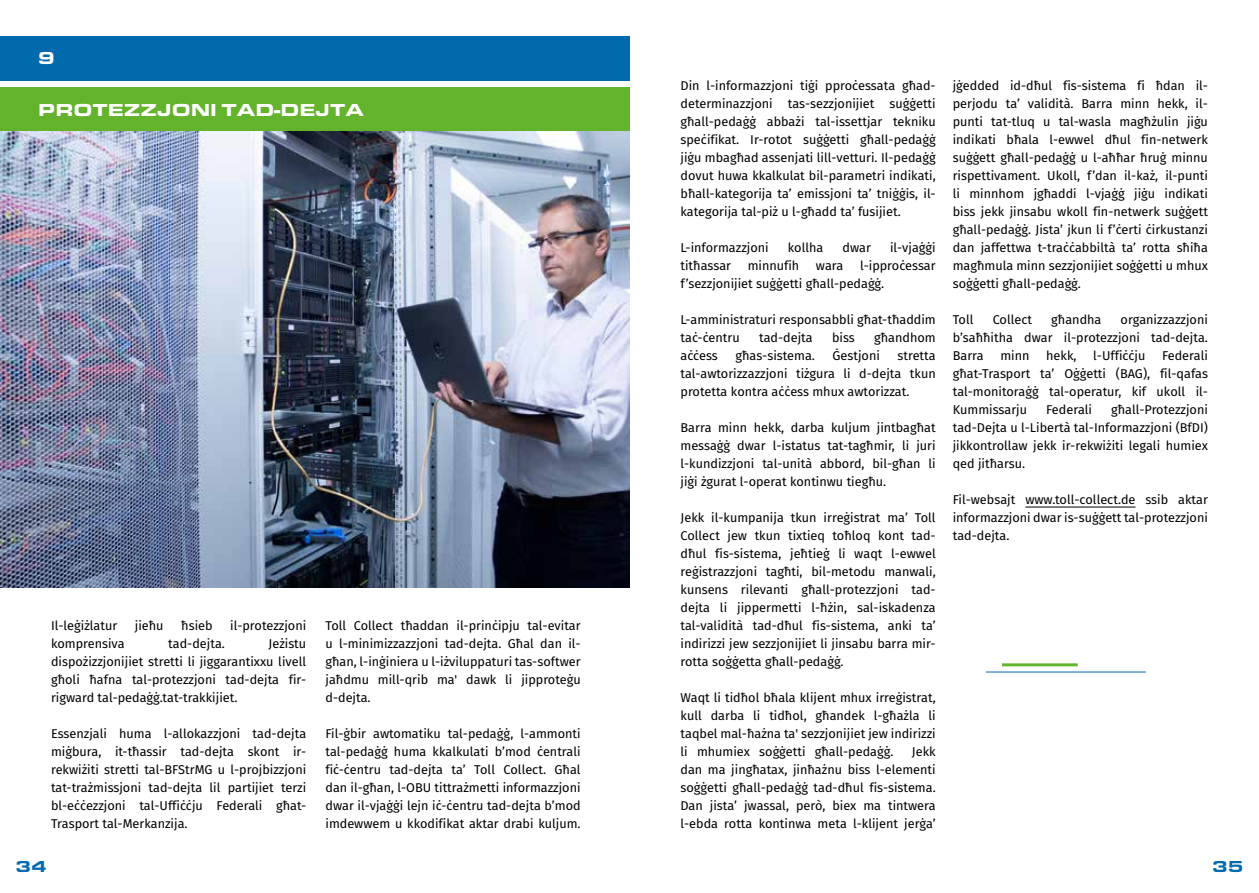
<style>
.page{position:relative;width:1259px;height:893px;background:#fff}
.page>*{position:absolute;margin:0;border:0;box-sizing:border-box;transform-origin:0 0}
.t1{font:900 18px "Eurostile OT Ext";color:#fff}
.t2{font:900 16.5px "Eurostile OT Ext";color:#006aac}
.t3{font:12.75px/18px "Fira Sans";color:#000;text-align:justify}
</style>
<div class="page">
<div style="left:0;top:36px;width:629px;height:45px;background:#006aac"></div>
<div style="left:0;top:87px;width:629px;height:45px;background:#64b32c"></div>
<hr style="left:1025px;top:507px;width:110px;height:1px;background:#000">
<img style="left:0;top:132px;width:629px;height:455px">
<hr style="left:986px;top:672px;width:160px;height:1px;background:#006aac">
<hr style="left:1002px;top:663px;width:75px;height:3px;background:#64b32c">
<h1 class="t1" style="left:38px;top:48px;width:19px">9</h1>
<h1 class="t1" style="left:38px;top:99px;width:327px">PROTEZZJONI TAD-DEJTA</h1>
<p class="t3" style="left:51px;top:616px;width:68px">Il-leġiżlatur</p>
<p class="t3" style="left:135px;top:616px;width:30px">jieħu</p>
<p class="t3" style="left:181px;top:616px;width:33px">ħsieb</p>
<p class="t3" style="left:230px;top:616px;width:78px">il-protezzjoni</p>
<p class="t3" style="left:51px;top:634px;width:75px">komprensiva</p>
<p class="t3" style="left:168px;top:634px;width:58px">tad-dejta.</p>
<p class="t3" style="left:51px;top:634px;width:257px;text-indent:217px">Jeżistu dispożizzjonijiet stretti li jiggarantixxu livell għoli ħafna tal-protezzjoni tad-dejta fir&shy;rigward tal-pedaġġ.tat-trakkijiet.</p>
<p class="t3" style="left:51px;top:724px;width:257px">Essenzjali huma l-allokazzjoni tad-dejta miġbura, it-tħassir tad-dejta skont ir&shy;rekwiżiti stretti tal-BFStrMG u l-projbizzjoni tat-trażmissjoni tad-dejta lil partijiet terzi bl-eċċezzjoni tal-Uffiċċju Federali għat-Trasport tal-Merkanzija.</p>
<p class="t3" style="left:325px;top:616px;width:257px">Toll Collect tħaddan il-prinċipju tal-evitar u l-minimizzazzjoni tad-dejta. Għal dan il&shy;għan, l-inġiniera u l-iżviluppaturi tas-softwer jaħdmu mill-qrib ma' dawk li jipproteġu d-dejta.</p>
<p class="t3" style="left:325px;top:724px;width:257px">Fil-ġbir awtomatiku tal-pedaġġ, l-ammonti tal-pedaġġ huma kkalkulati b’mod ċentrali fiċ-ċentru tad-dejta ta’ Toll Collect. Għal dan il-għan, l-OBU tittrażmetti informazzjoni dwar il-vjaġġi lejn iċ-ċentru tad-dejta b’mod imdewwem u kkodifikat aktar drabi kuljum.</p>
<p class="t3" style="left:680px;top:76px;width:257px">Din l-informazzjoni tiġi pproċessata għad&shy;determinazzjoni tas-sezzjonijiet suġġetti għall-pedaġġ abbażi tal-issettjar tekniku speċifikat. Ir-rotot suġġetti għall-pedaġġ jiġu mbagħad assenjati lill-vetturi. Il-pedaġġ dovut huwa kkalkulat bil-parametri indikati, bħall-kategorija ta’ emissjoni ta’ tniġġis, il&shy;kategorija tal-piż u l-għadd ta’ fusijiet.</p>
<p class="t3" style="left:680px;top:238px;width:90px">L-informazzjoni</p>
<p class="t3" style="left:788px;top:238px;width:37px">kollha</p>
<p class="t3" style="left:842px;top:238px;width:30px">dwar</p>
<p class="t3" style="left:890px;top:238px;width:47px">il-vjaġġi</p>
<p class="t3" style="left:680px;top:256px;width:52px">titħassar</p>
<p class="t3" style="left:747px;top:256px;width:53px">minnufih</p>
<p class="t3" style="left:816px;top:256px;width:29px">wara</p>
<p class="t3" style="left:680px;top:256px;width:257px;text-indent:179px">l-ipproċessar f’sezzjonijiet suġġetti għall-pedaġġ.</p>
<p class="t3" style="left:680px;top:310px;width:257px">L-amministraturi responsabbli għat-tħaddim taċ-ċentru</p>
<p class="t3" style="left:759px;top:328px;width:55px">tad-dejta</p>
<p class="t3" style="left:832px;top:328px;width:24px">biss</p>
<p class="t3" style="left:874px;top:328px;width:63px">għandhom</p>
<p class="t3" style="left:680px;top:346px;width:39px">aċċess</p>
<p class="t3" style="left:735px;top:346px;width:81px">għas-sistema.</p>
<p class="t3" style="left:832px;top:346px;width:49px">Ġestjoni</p>
<p class="t3" style="left:680px;top:346px;width:257px;text-indent:217px">stretta tal-awtorizzazzjoni tiżgura li d-dejta tkun protetta kontra aċċess mhux awtorizzat.</p>
<p class="t3" style="left:680px;top:418px;width:257px">Barra minn hekk, darba kuljum jintbagħat messaġġ dwar l-istatus tat-tagħmir, li juri l-kundizzjoni tal-unità abbord, bil-għan li jiġi żgurat l-operat kontinwu tiegħu.</p>
<p class="t3" style="left:680px;top:508px;width:257px">Jekk il-kumpanija tkun irreġistrat ma’ Toll Collect jew tkun tixtieq toħloq kont tad&shy;dħul fis-sistema, jeħtieġ li waqt l-ewwel reġistrazzjoni tagħti, bil-metodu manwali, kunsens rilevanti għall-protezzjoni tad&shy;dejta li jippermetti l-ħżin, sal-iskadenza tal-validità tad-dħul fis-sistema, anki ta’ indirizzi jew sezzjonijiet li jinsabu barra mir&shy;rotta soġġetta għall-pedaġġ.</p>
<p class="t3" style="left:680px;top:688px;width:257px">Waqt li tidħol bħala klijent mhux irreġistrat, kull darba li tidħol, għandek l-għażla li taqbel mal-ħażna ta' sezzjonijiet jew indirizzi li mhumiex soġġetti għall-pedaġġ.</p>
<p class="t3" style="left:680px;top:742px;width:257px;text-indent:231px">Jekk dan ma jingħatax, jinħażnu biss l-elementi soġġetti għall-pedaġġ tad-dħul fis-sistema.<br>Dan jista’ jwassal, però, biex ma tintwera l-ebda rotta kontinwa meta l-klijent jerġa’</p>
<p class="t3" style="left:952px;top:76px;width:257px">jġedded id-dħul fis-sistema fi ħdan il&shy;perjodu ta’ validità. Barra minn hekk, il&shy;punti tat-tluq u tal-wasla magħżulin jiġu indikati bħala l-ewwel dħul fin-netwerk suġġett għall-pedaġġ u l-aħħar ħruġ minnu rispettivament. Ukoll, f’dan il-każ, il-punti li minnhom jgħaddi l-vjaġġ jiġu indikati biss jekk jinsabu wkoll fin-netwerk suġġett għall-pedaġġ. Jista’ jkun li f’ċerti ċirkustanzi dan jaffettwa t-traċċabbiltà ta’ rotta sħiħa magħmula minn sezzjonijiet soġġetti u mhux soġġetti għall-pedaġġ.</p>
<p class="t3" style="left:952px;top:310px;width:22px">Toll</p>
<p class="t3" style="left:992px;top:310px;width:41px">Collect</p>
<p class="t3" style="left:1051px;top:310px;width:52px">għandha</p>
<p class="t3" style="left:952px;top:310px;width:257px;text-indent:168px">organizzazzjoni b’saħħitha dwar il-protezzjoni tad-dejta.<br>Barra</p>
<p class="t3" style="left:952px;top:346px;width:257px;text-indent:209px">Federali għat-Trasport ta’ Oġġetti (BAG), fil-qafas tal-monitoraġġ tal-operatur, kif ukoll il-Kummissarju</p>
<p class="t3" style="left:1000px;top:346px;width:31px">minn</p>
<p class="t3" style="left:1046px;top:346px;width:32px">hekk,</p>
<p class="t3" style="left:1093px;top:346px;width:54px">l-Uffiċċju</p>
<p class="t3" style="left:952px;top:400px;width:257px;text-indent:158px">għall-Protezzjoni tad-Dejta u l-Libertà tal-Informazzjoni (BfDI) jikkontrollaw jekk ir-rekwiżiti legali humiex qed jitħarsu.</p>
<p class="t3" style="left:952px;top:490px;width:257px">Fil-websajt www.toll-collect.de ssib aktar informazzjoni dwar is-suġġett tal-protezzjoni tad-dejta.</p>
<p class="t3" style="left:1046px;top:400px;width:47px">Federali</p>
<p class="t2" style="left:15px;top:857px;width:33px">34</p>
<p class="t2" style="left:1212px;top:857px;width:33px">35</p>
</div>
